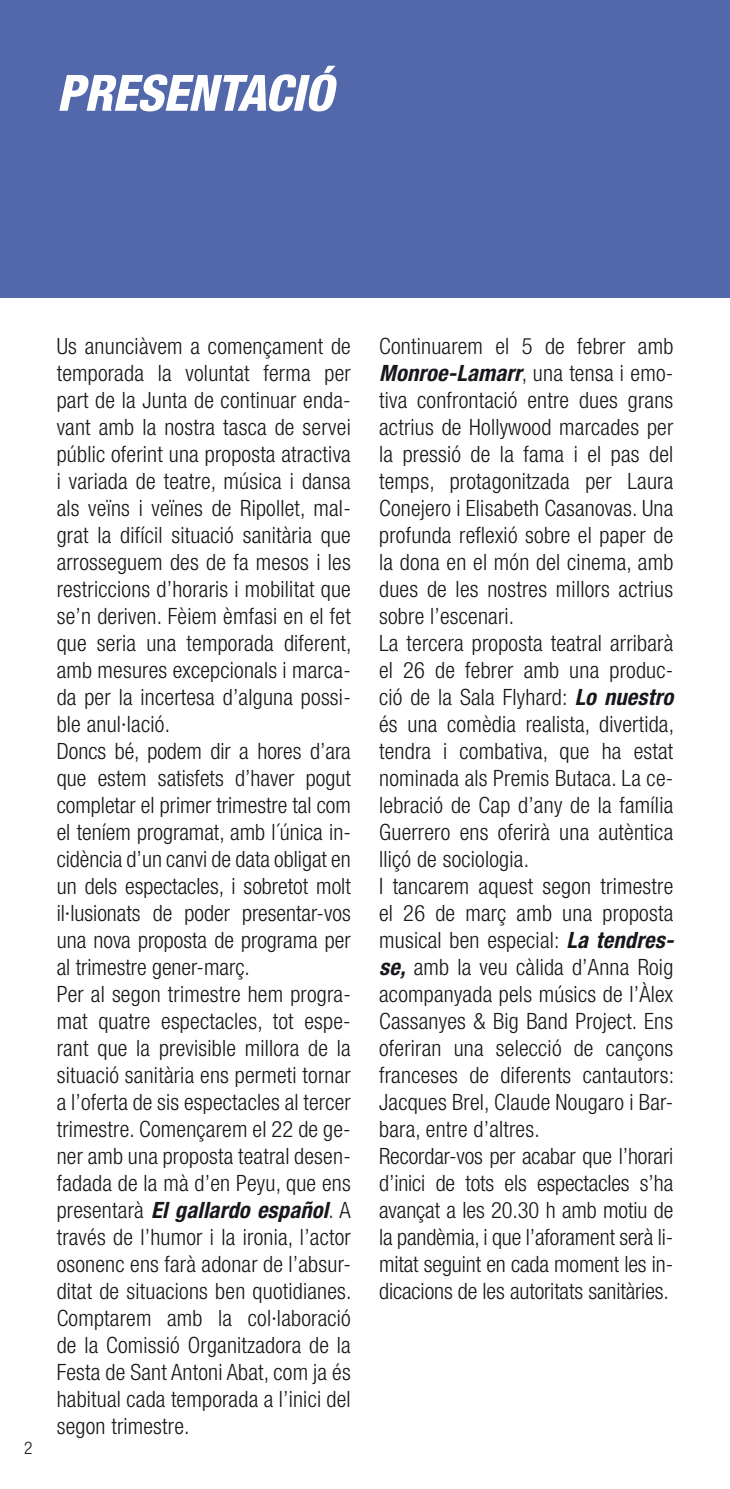
<style>
.page{position:relative;width:730px;height:1489px;background:#fff}
.page>*{position:absolute;margin:0;border:0;box-sizing:border-box;transform-origin:0 0}
.t1{font:italic 800 condensed 50px "Helvetica Neue LT Std";letter-spacing:-.01em;color:#fff}
.t2{font:300 condensed 22.5px/27px "Helvetica Neue LT Std";letter-spacing:.01em;color:#1a171c}
.t3{font:300 condensed 17.5px "Helvetica Neue LT Std";color:#1a171c}
.s1{font-weight:700;font-style:italic}
</style>
<div class="page">
<div style="left:0;top:0;width:730px;height:298px;background:#5268aa"></div>
<h1 class="t1" style="left:57px;top:62px;width:278px">PRESENTACIÓ</h1>
<p class="t3" style="left:24px;top:1437px;width:10px">2</p>
<p class="t2" style="left:57px;top:332px;width:296px">Us anunciàvem a començament de temporada la voluntat ferma per part de la Junta de continuar enda&shy;vant amb la nostra tasca de servei públic oferint una proposta atractiva i variada de teatre, música i dansa als veïns i veïnes de Ripollet, mal&shy;grat la difícil situació sanitària que arrosseguem des de fa mesos i les restriccions d’horaris i mobilitat que se’n deriven. Fèiem èmfasi en el fet que seria una temporada diferent, amb mesures excepcionals i marca&shy;da per la incertesa d’alguna possi&shy;ble anul·lació.<br>Doncs bé, podem dir a hores d’ara que estem satisfets d’haver pogut completar el primer trimestre tal com el teníem programat, amb l´única in&shy;cidència d’un canvi de data obligat en un dels espectacles, i sobretot molt il·lusionats de poder presentar-vos una nova proposta de programa per al trimestre gener-març.<br>Per al segon trimestre hem progra&shy;mat quatre espectacles, tot espe&shy;rant que la previsible millora de la situació sanitària ens permeti tornar a l’oferta de sis espectacles al tercer trimestre. Començarem el 22 de ge&shy;ner amb una proposta teatral desen&shy;fadada de la mà d’en Peyu, que ens presentarà <span class="s1">El gallardo español</span>. A través de l’humor i la ironia, l’actor osonenc ens farà adonar de l’absur&shy;ditat de situacions ben quotidianes.<br>Comptarem amb la col·laboració de la Comissió Organitzadora de la Festa de Sant Antoni Abat, com ja és habitual cada temporada a l’inici del segon trimestre.</p>
<p class="t2" style="left:379px;top:332px;width:296px">Continuarem el 5 de febrer amb <span class="s1">Monroe-Lamarr</span>, una tensa i emo&shy;tiva confrontació entre dues grans actrius de Hollywood marcades per la pressió de la fama i el pas del temps, protagonitzada per Laura Conejero i Elisabeth Casanovas. Una profunda reflexió sobre el paper de la dona en el món del cinema, amb dues de les nostres millors actrius sobre l’escenari.<br>La tercera proposta teatral arribarà el 26 de febrer amb una produc&shy;ció de la Sala Flyhard: <span class="s1">Lo nuestro </span>és una comèdia realista, divertida, tendra i combativa, que ha estat nominada als Premis Butaca. La ce&shy;lebració de Cap d’any de la família Guerrero ens oferirà una autèntica lliçó de sociologia.<br>I tancarem aquest segon trimestre el 26 de març amb una proposta musical ben especial: <span class="s1">La tendres&shy;se,</span> amb la veu càlida d’Anna Roig acompanyada pels músics de l’Àlex Cassanyes &amp; Big Band Project. Ens oferiran una selecció de cançons franceses de diferents cantautors:<br>Jacques Brel, Claude Nougaro i Bar&shy;bara, entre d’altres.<br>Recordar-vos per acabar que l’horari d’inici de tots els espectacles s’ha avançat a les 20.30 h amb motiu de la pandèmia, i que l’aforament serà li&shy;mitat seguint en cada moment les in&shy;dicacions de les autoritats sanitàries.</p>
</div>
